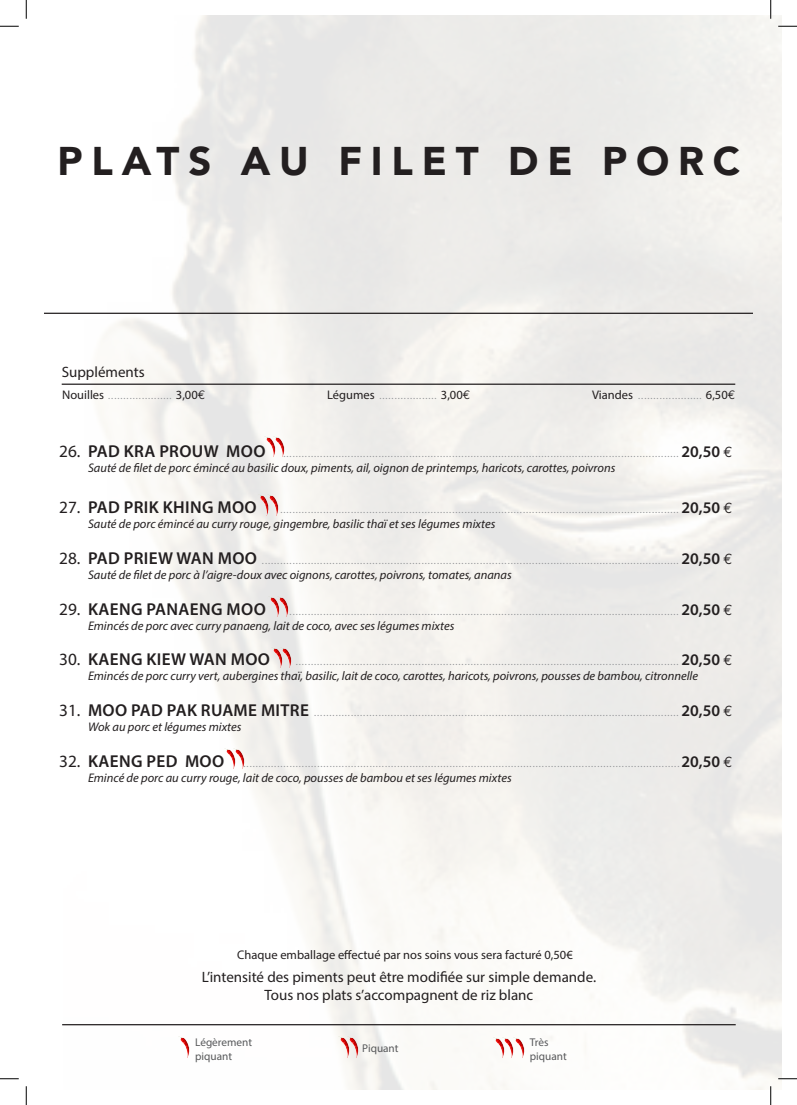
<style>
.page{position:relative;width:797px;height:1105px;background:#fff}
.page>*{position:absolute;margin:0;border:0;box-sizing:border-box;transform-origin:0 0}
.t1{font:900 40px "Avenir";letter-spacing:.22em;color:#231f20}
.t2{font:600 17.25px "Myriad Pro";letter-spacing:.02em;color:#231f20}
.t3{font:15px/18px "Myriad Pro";color:#231f20;text-align:center}
.t4{font:italic 12.5px "Myriad Pro";color:#231f20}
.t5{font:12.5px "Myriad Pro";color:#231f20}
.t6{font:11.25px/13.5px "Myriad Pro";color:#57585a}
.t7{font:10px "Myriad Pro";color:#939598}
.s1{font-size:12.5px;color:#231f20}
.s2{font-family:"Euro Mono";font-size:12.5px;color:#231f20}
.s3{font-size:17.25px;color:#231f20}
.s4{font-weight:600;font-size:17.25px;color:#231f20}
.s5{font-weight:600;font-size:16.25px;color:#231f20}
.s6{font-family:"Euro Mono";font-size:15px;color:#231f20}
.s7{font-weight:400}
</style>
<div class="page">
<img style="left:63px;top:16px;width:718px;height:1073px">
<hr style="left:44px;top:313px;width:709px;height:1px;background:#231f20">
<hr style="left:62px;top:1024px;width:673px;height:1px;background:#231f20">
<hr style="left:62px;top:384px;width:673px;height:1px;background:#231f20">
<img style="left:492px;top:1038px;width:10px;height:21px">
<img style="left:502px;top:1038px;width:23px;height:21px">
<img style="left:337px;top:1037px;width:9px;height:21px">
<img style="left:346px;top:1037px;width:13px;height:21px">
<img style="left:177px;top:1037px;width:13px;height:21px">
<img style="left:263px;top:436px;width:10px;height:21px">
<img style="left:273px;top:436px;width:12px;height:21px">
<img style="left:257px;top:495px;width:9px;height:21px">
<img style="left:266px;top:495px;width:13px;height:21px">
<img style="left:267px;top:596px;width:10px;height:21px">
<img style="left:277px;top:596px;width:12px;height:21px">
<img style="left:270px;top:647px;width:9px;height:21px">
<img style="left:279px;top:647px;width:13px;height:21px">
<img style="left:223px;top:748px;width:9px;height:22px">
<img style="left:232px;top:748px;width:13px;height:22px">
<svg style="left:0;top:25px;width:19px;height:2px"></svg>
<svg style="left:778px;top:25px;width:19px;height:2px"></svg>
<svg style="left:0;top:1078px;width:19px;height:1px"></svg>
<svg style="left:778px;top:1078px;width:19px;height:1px"></svg>
<svg style="left:25px;top:0;width:2px;height:19px"></svg>
<svg style="left:25px;top:1086px;width:2px;height:19px"></svg>
<svg style="left:770px;top:0;width:1px;height:19px"></svg>
<svg style="left:770px;top:1086px;width:1px;height:19px"></svg>
<h1 class="t1" style="left:57px;top:135px;width:684px">PLATS AU FILET DE PORC</h1>
<h3 class="t3" style="left:62px;top:363px;width:84px">Suppléments</h3>
<p class="t7" style="left:62px;top:390px;width:145px"><span class="s1">Nouilles</span> ..................... <span class="s1">3,00</span><span class="s2">€</span></p>
<p class="t7" style="left:327px;top:390px;width:145px"><span class="s1">Légumes</span> ................... <span class="s1">3,00</span><span class="s2">€</span></p>
<p class="t7" style="left:592px;top:390px;width:145px"><span class="s1">Viandes</span> ..................... <span class="s1">6,50</span><span class="s2">€</span></p>
<p class="t7" style="left:59px;top:447px;width:674px"><span class="s3">26.</span> <span class="s4">PAD KRA PROUW MOO</span> ................................................................................................................................. <span class="s5">20,50</span> <span class="s6">€</span></p>
<p class="t4" style="left:88px;top:460px;width:529px">Sauté de filet de porc émincé au basilic doux, piments, ail, oignon de printemps, haricots, carottes, poivrons</p>
<h2 class="t2" style="left:59px;top:496px;width:199px"><span class="s7">27.</span> PAD PRIK KHING MOO</h2>
<p class="t7" style="left:280px;top:504px;width:453px">.................................................................................................................................. <span class="s5">20,50</span> <span class="s6">€</span></p>
<p class="t4" style="left:88px;top:516px;width:409px">Sauté de porc émincé au curry rouge, gingembre, basilic thaï et ses légumes mixtes</p>
<p class="t7" style="left:59px;top:554px;width:674px"><span class="s3">28.</span> <span class="s4">PAD PRIEW WAN MOO</span> ........................................................................................................................................ <span class="s5">20,50</span> <span class="s6">€</span></p>
<p class="t4" style="left:88px;top:567px;width:425px">Sauté de filet de porc à l’aigre-doux avec oignons, carottes, poivrons, tomates, ananas</p>
<h2 class="t2" style="left:59px;top:598px;width:208px"><span class="s7">29.</span> KAENG PANAENG MOO</h2>
<p class="t7" style="left:289px;top:605px;width:444px">............................................................................................................................... <span class="s5">20,50</span> <span class="s6">€</span></p>
<p class="t4" style="left:88px;top:618px;width:368px">Emincés de porc avec curry panaeng, lait de coco, avec ses légumes mixtes</p>
<h2 class="t2" style="left:59px;top:648px;width:212px"><span class="s7">30.</span> KAENG KIEW WAN MOO</h2>
<p class="t7" style="left:296px;top:656px;width:438px">............................................................................................................................. <span class="s5">20,50</span> <span class="s6">€</span></p>
<p class="t4" style="left:88px;top:668px;width:611px">Emincés de porc curry vert, aubergines thaï, basilic, lait de coco, carottes, haricots, poivrons, pousses de bambou, citronnelle</p>
<p class="t7" style="left:59px;top:706px;width:674px"><span class="s3">31.</span> <span class="s4">MOO PAD PAK RUAME MITRE</span> ....................................................................................................................... <span class="s5">20,50</span> <span class="s6">€</span></p>
<p class="t4" style="left:88px;top:719px;width:155px">Wok au porc et légumes mixtes</p>
<p class="t7" style="left:59px;top:757px;width:674px"><span class="s3">32.</span> <span class="s4">KAENG PED MOO</span> ..............................................................................................................................................<span class="s5">20,50</span> <span class="s6">€</span></p>
<p class="t4" style="left:88px;top:770px;width:425px">Emincé de porc au curry rouge, lait de coco, pousses de bambou et ses légumes mixtes</p>
<p class="t5" style="left:237px;top:947px;width:337px">Chaque emballage effectué par nos soins vous sera facturé 0,50€</p>
<h3 class="t3" style="left:202px;top:968px;width:396px">L’intensité des piments peut être modifiée sur simple demande.<br>Tous nos plats s’accompagnent de riz blanc</h3>
<p class="t6" style="left:195px;top:1035px;width:58px">Légèrement piquant</p>
<p class="t6" style="left:530px;top:1035px;width:38px">Très piquant</p>
<p class="t6" style="left:362px;top:1041px;width:38px">Piquant</p>
</div>
